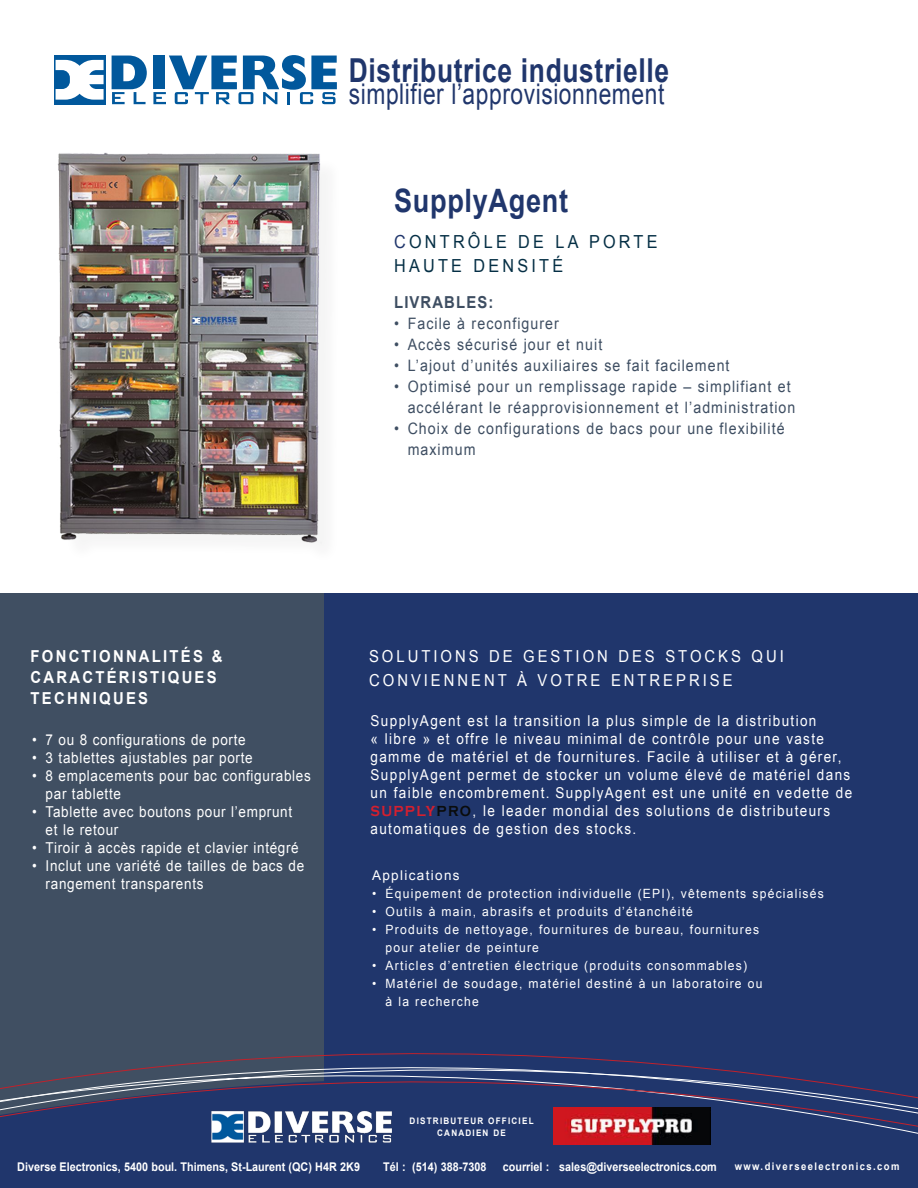
<style>
.page{position:relative;width:918px;height:1188px;background:#fff}
.page>*{position:absolute;margin:0;border:0;box-sizing:border-box;transform-origin:0 0}
.t1{font:700 33px "Arial";letter-spacing:.025em;color:#20366c;scale:.8 1}
.t2{font:700 32.25px "Arial";letter-spacing:.025em;color:#20366c;scale:.84 1}
.t3{font:28.5px "Arial";letter-spacing:.025em;color:#20366c;scale:.8 1}
.t4{font:18px "Arial";letter-spacing:.2em;color:#052f45;scale:.9 1}
.t5{font:16.5px/24px "Arial";letter-spacing:.2em;color:#fff;scale:.9 1}
.t6{font:700 16.5px/21px "Arial";letter-spacing:.15em;color:#fff;scale:.9 1}
.t7{font:700 16.5px "Arial";letter-spacing:.075em;color:#3e4e62;scale:.9 1}
.t8{font:15.75px/21px "Arial";letter-spacing:.075em;color:#3e4e62;text-align:right;scale:.9 1}
.t9{font:15px/18px "Arial";letter-spacing:.1em;color:#fff;scale:.9 1}
.t10{font:15px/18px "Arial";letter-spacing:.05em;color:#fff;scale:.9 1}
.t11{font:13.5px "Arial";letter-spacing:.1em;color:#fff}
.t12{font:12.75px/18px "Arial";letter-spacing:.1em;color:#fff;scale:.95 1}
.t13{font:700 12px "Arial";color:#fff;scale:.9 1}
.t14{font:700 10.5px "Arial";letter-spacing:.15em;color:#fff;scale:.9 1}
.t15{font:700 9px/12px "Arial";letter-spacing:.15em;color:#fff;text-align:center;scale:.9 1}
.s1{color:#20366c}
.s2{font-family:"Copperplate Gothic";font-weight:700;color:#d51f2e}
.s3{font-family:"Copperplate Gothic";font-weight:700;color:#0a0c0c}
</style>
<div class="page">
<div style="left:305px;top:593px;width:613px;height:534px;background:#20366c"></div>
<div style="left:0;top:593px;width:324px;height:595px;background:#404f62"></div>
<div style="left:0;top:1135px;width:918px;height:53px;background:#20366c"></div>
<svg style="left:0;top:1053px;width:918px;height:82px"></svg>
<img style="left:58px;top:152px;width:264px;height:392px">
<div style="left:54px;top:55px;width:51px;height:49px;background:#01589c"></div>
<svg style="left:112px;top:56px;width:35px;height:48px"></svg>
<svg style="left:153px;top:55px;width:184px;height:49px"></svg>
<svg style="left:56px;top:60px;width:48px;height:40px"></svg>
<img style="left:553px;top:1108px;width:157px;height:37px">
<img style="left:210px;top:1109px;width:183px;height:35px">
<p class="t1" style="left:349px;top:48px;width:402px">Distributrice industrielle</p>
<p class="t3" style="left:349px;top:76px;width:396px">simplifier l’approvisionnement</p>
<p class="t2" style="left:394px;top:180px;width:208px">SupplyAgent</p>
<p class="t4" style="left:394px;top:230px;width:294px"><span class="s1">C</span>ONTRÔLE DE LA PORTE</p>
<p class="t4" style="left:394px;top:254px;width:189px">HAUTE DENSITÉ</p>
<p class="t7" style="left:394px;top:292px;width:112px">LIVRABLES:</p>
<p class="t8" style="left:394px;top:314px;width:185px">• Facile à reconfigurer</p>
<p class="t8" style="left:394px;top:335px;width:233px">• Accès sécurisé jour et nuit</p>
<p class="t8" style="left:394px;top:356px;width:374px">• L’ajout d’unités auxiliaires se fait facilement</p>
<p class="t8" style="left:394px;top:377px;width:447px">• Optimisé pour un remplissage rapide – simplifiant et accélérant le réapprovisionnement et l’administration</p>
<p class="t8" style="left:408px;top:419px;width:420px;text-align:left;text-indent:-14px">• Choix de configurations de bacs pour une flexibilité maximum</p>
<p class="t6" style="left:31px;top:646px;width:215px">FONCTIONNALITÉS &amp;<br>CARACTÉRISTIQUES</p>
<p class="t6" style="left:31px;top:688px;width:132px">TECHNIQUES</p>
<p class="t10" style="left:32px;top:731px;width:239px">• 7 ou 8 configurations de porte</p>
<p class="t10" style="left:32px;top:749px;width:247px">• 3 tablettes ajustables par porte</p>
<p class="t10" style="left:46px;top:767px;width:296px;text-indent:-14px">• 8 emplacements pour bac configurables par tablette</p>
<p class="t10" style="left:46px;top:803px;width:275px;text-indent:-14px">• Tablette avec boutons pour l’emprunt et le retour</p>
<p class="t10" style="left:32px;top:839px;width:298px">• Tiroir à accès rapide et clavier intégré</p>
<p class="t10" style="left:46px;top:857px;width:289px;text-indent:-14px">• Inclut une variété de tailles de bacs de rangement transparents</p>
<p class="t5" style="left:369px;top:644px;width:462px">SOLUTIONS DE GESTION DES STOCKS QUI<br>CONVIENNENT À VOTRE ENTREPRISE</p>
<p class="t9" style="left:371px;top:712px;width:537px">SupplyAgent est la transition la plus simple de la distribution<br>« libre » et offre le niveau minimal de contrôle pour une vaste gamme de matériel et de fournitures. Facile à utiliser et à gérer, SupplyAgent permet de stocker un volume élevé de matériel dans un faible encombrement. SupplyAgent est une unité en vedette de <span class="s2">SUPPLY</span><span class="s3">PRO</span>, le leader mondial des solutions de distributeurs automatiques de gestion des stocks.</p>
<p class="t11" style="left:372px;top:867px;width:89px">Applications</p>
<p class="t12" style="left:372px;top:885px;width:477px">• Équipement de protection individuelle (EPI), vêtements spécialisés</p>
<p class="t12" style="left:372px;top:903px;width:339px">• Outils à main, abrasifs et produits d’étanchéité</p>
<p class="t12" style="left:386px;top:921px;width:395px;text-indent:-13px">• Produits de nettoyage, fournitures de bureau, fournitures pour atelier de peinture</p>
<p class="t12" style="left:372px;top:957px;width:396px">• Articles d’entretien électrique (produits consommables)</p>
<p class="t12" style="left:386px;top:975px;width:398px;text-indent:-13px">• Matériel de soudage, matériel destiné à un laboratoire ou à la recherche</p>
<p class="t15" style="left:410px;top:1115px;width:139px">DISTRIBUTEUR OFFICIEL<br>CANADIEN DE</p>
<p class="t13" style="left:17px;top:1158px;width:382px">Diverse Electronics, 5400 boul. Thimens, St-Laurent (QC) H4R 2K9</p>
<p class="t13" style="left:383px;top:1158px;width:116px">Tél : (514) 388-7308</p>
<p class="t13" style="left:503px;top:1158px;width:239px">courriel : sales@diverseelectronics.com</p>
<p class="t14" style="left:735px;top:1159px;width:185px">www.diverseelectronics.com</p>
</div>
